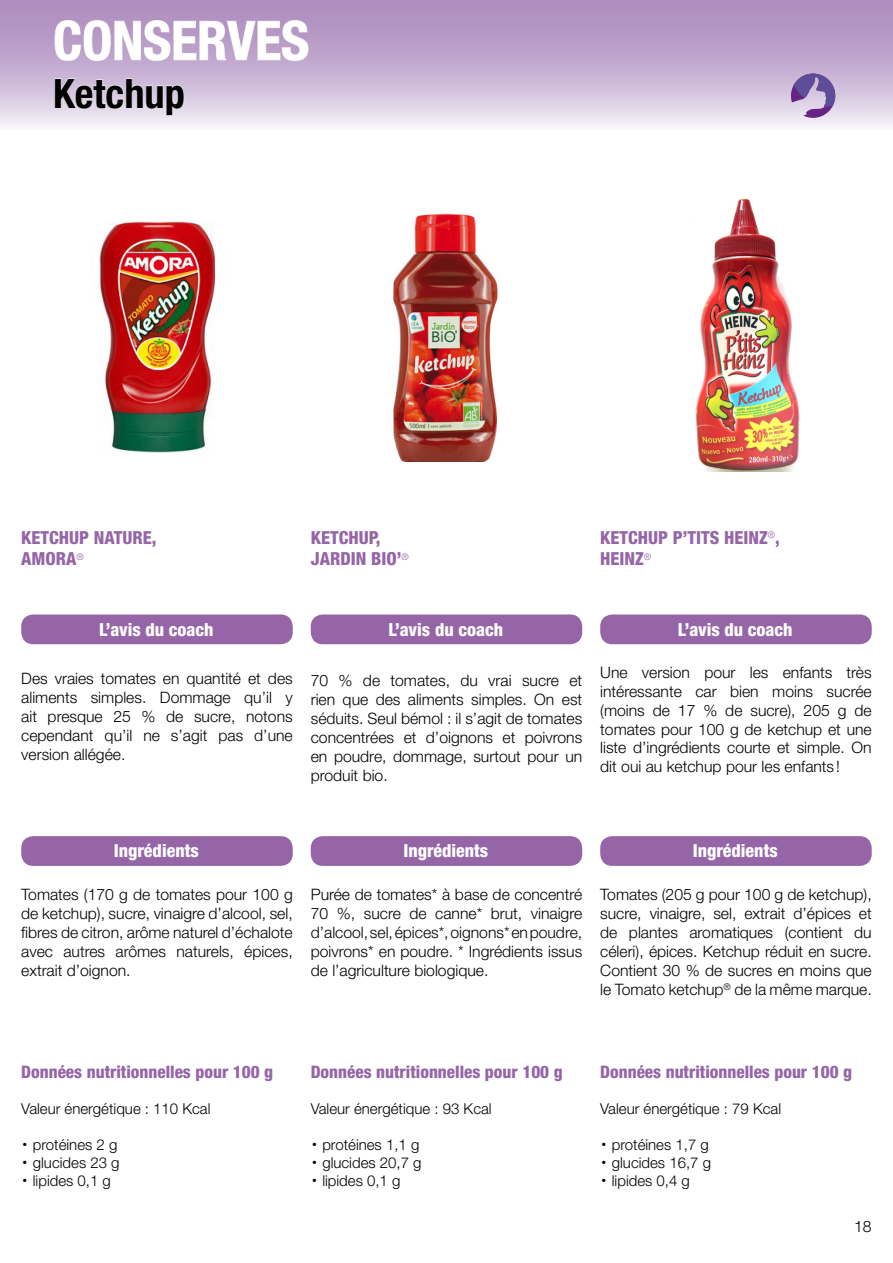
<style>
.page{position:relative;width:893px;height:1263px;background:#fff}
.page>*{position:absolute;margin:0;border:0;box-sizing:border-box;transform-origin:0 0}
.t1{font:700 condensed 54px "Helvetica Neue LT Std";color:#fff}
.t2{font:700 condensed 40.5px "Helvetica Neue LT Std";color:#000}
.t3{font:800 condensed 18px "Helvetica Neue LT Std";color:#fff}
.t4{font:800 condensed 18px "Helvetica Neue LT Std";color:#9565a7}
.t5{font:800 condensed 17.25px "Helvetica Neue LT Std";color:#9565a7}
.t6{font:300 15.75px/18.9px "Helvetica Neue LT Std";color:#000;text-align:justify}
.t7{font:300 15px "Helvetica Neue LT Std";color:#000}
.s1{font-family:"ITC Avant Garde Std";font-weight:400}
</style>
<div class="page">
<img style="left:99px;top:221px;width:117px;height:231px">
<img style="left:393px;top:213px;width:105px;height:248px">
<img style="left:695px;top:198px;width:104px;height:274px">
<div style="left:0;top:0;width:893px;height:131px;background:linear-gradient(to bottom,#a57fb7,#eee8f4)"></div>
<svg style="left:54px;top:20px;width:255px;height:41px;background:#c0a8cc"></svg>
<svg style="left:54px;top:78px;width:131px;height:37px;background:#dbd0e3"></svg>
<svg style="left:791px;top:74px;width:44px;height:44px;background:#9c85b9"></svg>
<div style="left:21px;top:614px;width:272px;height:30px;background:#9565a7;border-radius:12px"></div>
<div style="left:21px;top:836px;width:272px;height:30px;background:#9565a7;border-radius:12px"></div>
<div style="left:311px;top:836px;width:271px;height:30px;background:#9565a7;border-radius:12px"></div>
<div style="left:600px;top:836px;width:272px;height:30px;background:#9565a7;border-radius:12px"></div>
<div style="left:600px;top:614px;width:272px;height:30px;background:#9565a7;border-radius:12px"></div>
<div style="left:311px;top:614px;width:271px;height:30px;background:#9565a7;border-radius:12px"></div>
<h1 class="t1" style="left:53px;top:8px;width:258px">CONSERVES</h1>
<h2 class="t2" style="left:53px;top:69px;width:133px">Ketchup</h2>
<p class="t4" style="left:21px;top:526px;width:21px">KETCHU</p>
<p class="t4" style="left:79px;top:526px;width:26px">P NATURE</p>
<p class="t4" style="left:152px;top:526px;width:6px">,</p>
<p class="t4" style="left:21px;top:548px;width:64px">AMORA<sup>®</sup></p>
<p class="t4" style="left:311px;top:526px;width:21px">KETCHU</p>
<p class="t4" style="left:369px;top:526px;width:13px">P,</p>
<p class="t4" style="left:311px;top:548px;width:20px">JARDIN</p>
<p class="t4" style="left:371px;top:548px;width:39px">BIO’<sup>®</sup></p>
<p class="t4" style="left:600px;top:526px;width:21px">KETCHU</p>
<p class="t4" style="left:658px;top:526px;width:39px">P P’TITS</p>
<p class="t4" style="left:724px;top:526px;width:10px">HEIN</p>
<p class="t4" style="left:759px;top:526px;width:22px">Z<sup>®</sup>,</p>
<p class="t4" style="left:600px;top:548px;width:10px">HEIN</p>
<p class="t4" style="left:635px;top:548px;width:18px">Z<sup>®</sup></p>
<p class="t3" style="left:99px;top:618px;width:116px">L’avis du coach</p>
<p class="t3" style="left:388px;top:618px;width:116px">L’avis du coach</p>
<p class="t3" style="left:678px;top:618px;width:116px">L’avis du coach</p>
<p class="t6" style="left:21px;top:669px;width:273px">Des vraies tomates en quantité et des aliments simples. Dommage qu’il y ait presque 25 % de sucre, notons cependant qu’il ne s’agit pas d’une version allégée.</p>
<p class="t6" style="left:311px;top:671px;width:273px">70 % de tomates, du vrai sucre et rien que des aliments simples. On est séduits. Seul bémol : il s’agit de tomates concentrées et d’oignons et poivrons en poudre, dommage, surtout pour un produit bio.</p>
<p class="t6" style="left:600px;top:662px;width:273px">Une version pour les enfants très intéressante car bien moins sucrée (moins de 17 % de sucre), 205 g de tomates pour 100 g de ketchup et une liste d’ingrédients courte et simple. On dit oui au ketchup pour les enfants !</p>
<p class="t3" style="left:114px;top:840px;width:86px">Ingrédients</p>
<p class="t3" style="left:403px;top:840px;width:86px">Ingrédients</p>
<p class="t3" style="left:693px;top:840px;width:86px">Ingrédients</p>
<p class="t6" style="left:21px;top:885px;width:273px">Tomates (170 g de tomates pour 100 g de ketchup), sucre, vinaigre d’alcool, sel, fibres de citron, arôme naturel d’échalote avec autres arômes naturels, épices, extrait d’oignon.</p>
<p class="t6" style="left:311px;top:885px;width:273px">Purée de tomates* à base de concentré 70 %, sucre de canne* brut, vinaigre d’alcool, sel, épices*, oignons* en poudre, poivrons* en poudre. * Ingrédients issus de l’agriculture biologique.</p>
<p class="t6" style="left:600px;top:885px;width:273px">Tomates (205 g pour 100 g de ketchup), sucre, vinaigre, sel, extrait d’épices et de plantes aromatiques (contient du céleri), épices. Ketchup réduit en sucre.<br>Contient 30 % de sucres en moins que le Tomato ketchup<sup>®</sup> de la même marque.</p>
<p class="t5" style="left:21px;top:1061px;width:253px">Données nutritionnelles pour 100 g</p>
<p class="t7" style="left:21px;top:1099px;width:191px">Valeur énergétique : 110 Kcal</p>
<p class="t7" style="left:21px;top:1135px;width:98px"><span class="s1">•</span> protéines 2 g</p>
<p class="t7" style="left:21px;top:1153px;width:100px"><span class="s1">•</span> glucides 23 g</p>
<p class="t7" style="left:21px;top:1171px;width:91px"><span class="s1">•</span> lipides 0,1 g</p>
<p class="t5" style="left:311px;top:1061px;width:253px">Données nutritionnelles pour 100 g</p>
<p class="t7" style="left:311px;top:1099px;width:182px">Valeur énergétique : 93 Kcal</p>
<p class="t7" style="left:311px;top:1135px;width:110px"><span class="s1">•</span> protéines 1,1 g</p>
<p class="t7" style="left:311px;top:1153px;width:112px"><span class="s1">•</span> glucides 20,7 g</p>
<p class="t7" style="left:311px;top:1171px;width:91px"><span class="s1">•</span> lipides 0,1 g</p>
<p class="t5" style="left:600px;top:1061px;width:253px">Données nutritionnelles pour 100 g</p>
<p class="t7" style="left:600px;top:1099px;width:182px">Valeur énergétique : 79 Kcal</p>
<p class="t7" style="left:600px;top:1135px;width:110px"><span class="s1">•</span> protéines 1,7 g</p>
<p class="t7" style="left:600px;top:1153px;width:112px"><span class="s1">•</span> glucides 16,7 g</p>
<p class="t7" style="left:600px;top:1171px;width:91px"><span class="s1">•</span> lipides 0,4 g</p>
<p class="t6" style="left:854px;top:1216px;width:19px">18</p>
</div>
